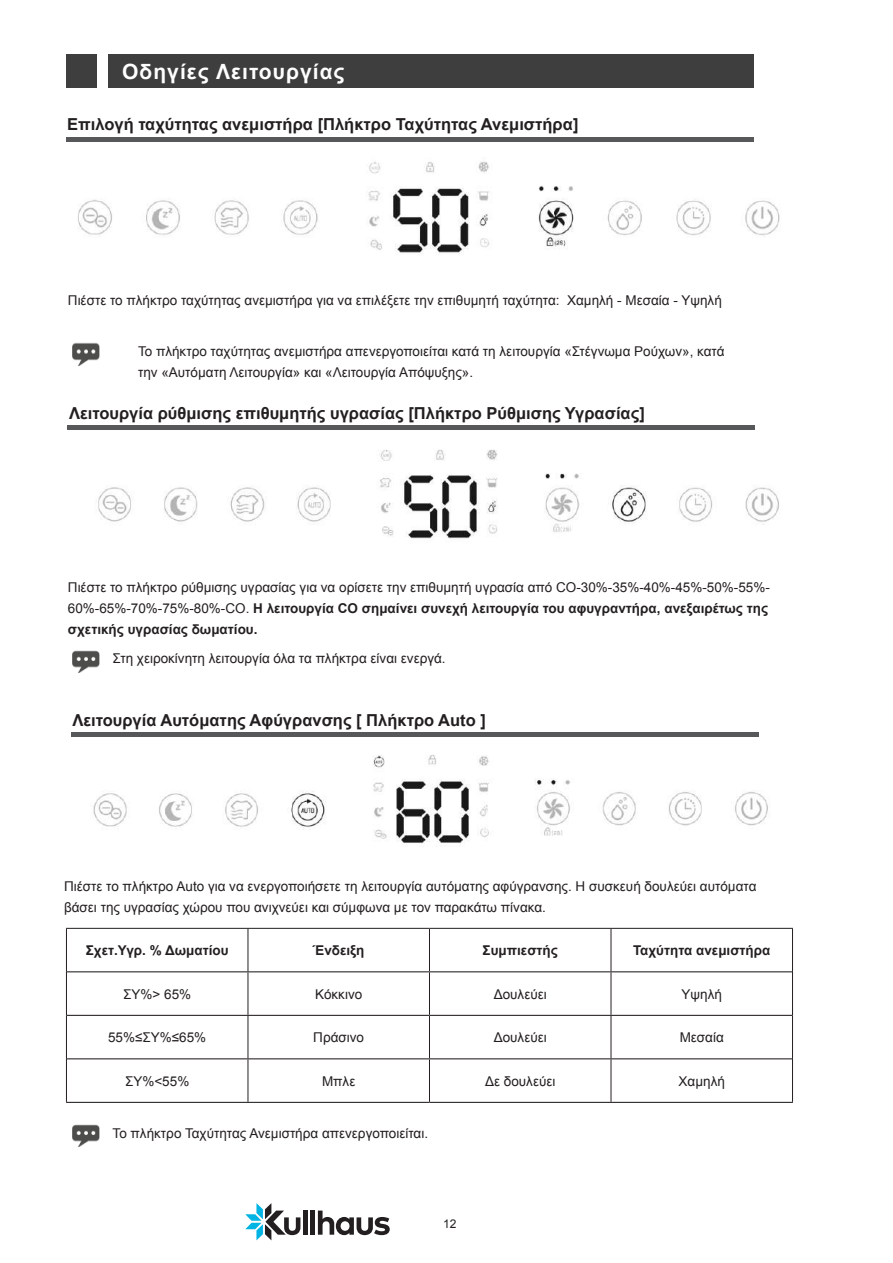
<style>
.page{position:relative;width:893px;height:1263px;background:#fff}
.page>*{position:absolute;margin:0;border:0;box-sizing:border-box;transform-origin:0 0}
.t1{font:700 21px "Arial";letter-spacing:.05em;color:#fff}
.t2{font:700 16.5px "Arial";color:#231f20}
.t3{font:13.5px/21px "Arial";color:#231f20}
.t4{font:700 13.5px "Arial";color:#231f20}
.t5{font:12px "Arial";color:#231f20}
.s1{font-weight:700}
</style>
<div class="page">
<div style="left:303px;top:1210px;width:5px;height:25px;background:#231f20"></div>
<div style="left:310px;top:1210px;width:5px;height:25px;background:#231f20"></div>
<svg style="left:318px;top:1210px;width:72px;height:25px"></svg>
<svg style="left:245px;top:1203px;width:55px;height:37px"></svg>
<div style="left:108px;top:55px;width:646px;height:33px;background:#3e3e3f"></div>
<div style="left:66px;top:55px;width:31px;height:33px;background:#3e3e3f"></div>
<div style="left:66px;top:137px;width:687px;height:5px;background:#57585a"></div>
<img style="left:78px;top:161px;width:702px;height:93px">
<img style="left:72px;top:342px;width:28px;height:23px">
<div style="left:68px;top:425px;width:687px;height:5px;background:#57585a"></div>
<img style="left:98px;top:450px;width:681px;height:89px">
<img style="left:72px;top:650px;width:28px;height:23px">
<hr style="left:71px;top:733px;width:687px;height:4px;background:#57585a">
<img style="left:93px;top:755px;width:675px;height:89px">
<img style="left:72px;top:1124px;width:28px;height:23px">
<hr style="left:248px;top:972px;width:1px;height:43px;background:#231f20">
<hr style="left:429px;top:972px;width:1px;height:43px;background:#231f20">
<hr style="left:611px;top:972px;width:1px;height:43px;background:#231f20">
<hr style="left:248px;top:1016px;width:1px;height:42px;background:#231f20">
<hr style="left:429px;top:1016px;width:1px;height:42px;background:#231f20">
<hr style="left:611px;top:1016px;width:1px;height:42px;background:#231f20">
<hr style="left:248px;top:1059px;width:1px;height:43px;background:#231f20">
<hr style="left:429px;top:1059px;width:1px;height:43px;background:#231f20">
<hr style="left:611px;top:1059px;width:1px;height:43px;background:#231f20">
<hr style="left:67px;top:971px;width:181px;height:1px;background:#231f20">
<hr style="left:248px;top:971px;width:181px;height:1px;background:#231f20">
<hr style="left:429px;top:971px;width:182px;height:1px;background:#231f20">
<hr style="left:611px;top:971px;width:181px;height:1px;background:#231f20">
<hr style="left:67px;top:1015px;width:181px;height:1px;background:#231f20">
<hr style="left:248px;top:1015px;width:181px;height:1px;background:#231f20">
<hr style="left:429px;top:1015px;width:182px;height:1px;background:#231f20">
<hr style="left:611px;top:1015px;width:181px;height:1px;background:#231f20">
<hr style="left:67px;top:1058px;width:181px;height:1px;background:#231f20">
<hr style="left:248px;top:1058px;width:181px;height:1px;background:#231f20">
<hr style="left:429px;top:1058px;width:182px;height:1px;background:#231f20">
<hr style="left:611px;top:1058px;width:181px;height:1px;background:#231f20">
<hr style="left:66px;top:1102px;width:182px;height:1px;background:#231f20">
<hr style="left:248px;top:1102px;width:181px;height:1px;background:#231f20">
<hr style="left:429px;top:1102px;width:182px;height:1px;background:#231f20">
<hr style="left:611px;top:1102px;width:182px;height:1px;background:#231f20">
<hr style="left:66px;top:972px;width:1px;height:43px;background:#231f20">
<hr style="left:792px;top:972px;width:1px;height:43px;background:#231f20">
<hr style="left:66px;top:1015px;width:1px;height:44px;background:#231f20">
<hr style="left:792px;top:1015px;width:1px;height:44px;background:#231f20">
<hr style="left:66px;top:1059px;width:1px;height:43px;background:#231f20">
<hr style="left:792px;top:1059px;width:1px;height:43px;background:#231f20">
<hr style="left:66px;top:928px;width:182px;height:1px;background:#231f20">
<hr style="left:66px;top:929px;width:1px;height:43px;background:#231f20">
<hr style="left:248px;top:928px;width:181px;height:1px;background:#231f20">
<hr style="left:248px;top:929px;width:1px;height:42px;background:#231f20">
<hr style="left:429px;top:928px;width:182px;height:1px;background:#231f20">
<hr style="left:429px;top:929px;width:1px;height:42px;background:#231f20">
<hr style="left:611px;top:928px;width:182px;height:1px;background:#231f20">
<hr style="left:611px;top:929px;width:1px;height:42px;background:#231f20">
<hr style="left:792px;top:929px;width:1px;height:43px;background:#231f20">
<h1 class="t1" style="left:122px;top:58px;width:224px">Οδηγίες Λειτουργίας</h1>
<p class="t2" style="left:67px;top:114px;width:513px">Επιλογή ταχύτητας ανεμιστήρα [Πλήκτρο Ταχύτητας Ανεμιστήρα]</p>
<p class="t3" style="left:68px;top:290px;width:655px">Πιέστε το πλήκτρο ταχύτητας ανεμιστήρα για να επιλέξετε την επιθυμητή ταχύτητα: Χαμηλή - Μεσαία - Υψηλή</p>
<p class="t3" style="left:138px;top:340px;width:588px">Το πλήκτρο ταχύτητας ανεμιστήρα απενεργοποιείται κατά τη λειτουργία «Στέγνωμα Ρούχων», κατά την «Αυτόματη Λειτουργία» και «Λειτουργία Απόψυξης».</p>
<p class="t2" style="left:69px;top:402px;width:577px">Λειτουργία ρύθμισης επιθυμητής υγρασίας [Πλήκτρο Ρύθμισης Υγρασίας]</p>
<p class="t3" style="left:68px;top:577px;width:704px">Πιέστε το πλήκτρο ρύθμισης υγρασίας για να ορίσετε την επιθυμητή υγρασία από CO-30%-35%-40%-45%-50%-55%-<br>60%-65%-70%-75%-80%-CO. <span class="s1">Η λειτουργία CO σημαίνει συνεχή λειτουργία του αφυγραντήρα, ανεξαιρέτως της σχετικής υγρασίας δωματίου.</span></p>
<p class="t3" style="left:113px;top:648px;width:335px">Στη χειροκίνητη λειτουργία όλα τα πλήκτρα είναι ενεργά.</p>
<p class="t2" style="left:72px;top:709px;width:415px">Λειτουργία Αυτόματης Αφύγρανσης [ Πλήκτρο Auto ]</p>
<p class="t3" style="left:64px;top:876px;width:694px">Πιέστε το πλήκτρο Auto για να ενεργοποιήσετε τη λειτουργία αυτόματης αφύγρανσης. Η συσκευή δουλεύει αυτόματα βάσει της υγρασίας χώρου που ανιχνεύει και σύμφωνα με τον παρακάτω πίνακα.</p>
<p class="t4" style="left:86px;top:941px;width:144px">Σχετ.Υγρ. % Δωματίου</p>
<p class="t4" style="left:313px;top:941px;width:53px">Ένδειξη</p>
<p class="t4" style="left:483px;top:941px;width:77px">Συμπιεστής</p>
<p class="t4" style="left:633px;top:941px;width:139px">Ταχύτητα ανεμιστήρα</p>
<p class="t3" style="left:123px;top:983px;width:69px">ΣΥ%&gt; 65%</p>
<p class="t3" style="left:315px;top:983px;width:49px">Κόκκινο</p>
<p class="t3" style="left:494px;top:983px;width:55px">Δουλεύει</p>
<p class="t3" style="left:682px;top:983px;width:42px">Υψηλή</p>
<p class="t3" style="left:108px;top:1027px;width:100px">55%≤ΣΥ%≤65%</p>
<p class="t3" style="left:313px;top:1027px;width:52px">Πράσινο</p>
<p class="t3" style="left:494px;top:1027px;width:55px">Δουλεύει</p>
<p class="t3" style="left:680px;top:1027px;width:46px">Μεσαία</p>
<p class="t3" style="left:125px;top:1070px;width:66px">ΣΥ%&lt;55%</p>
<p class="t3" style="left:322px;top:1070px;width:35px">Μπλε</p>
<p class="t3" style="left:485px;top:1070px;width:72px">Δε δουλεύει</p>
<p class="t3" style="left:679px;top:1070px;width:48px">Χαμηλή</p>
<p class="t3" style="left:113px;top:1123px;width:317px">Το πλήκτρο Ταχύτητας Ανεμιστήρα απενεργοποιείται.</p>
<p class="t5" style="left:443px;top:1216px;width:15px">12</p>
</div>
